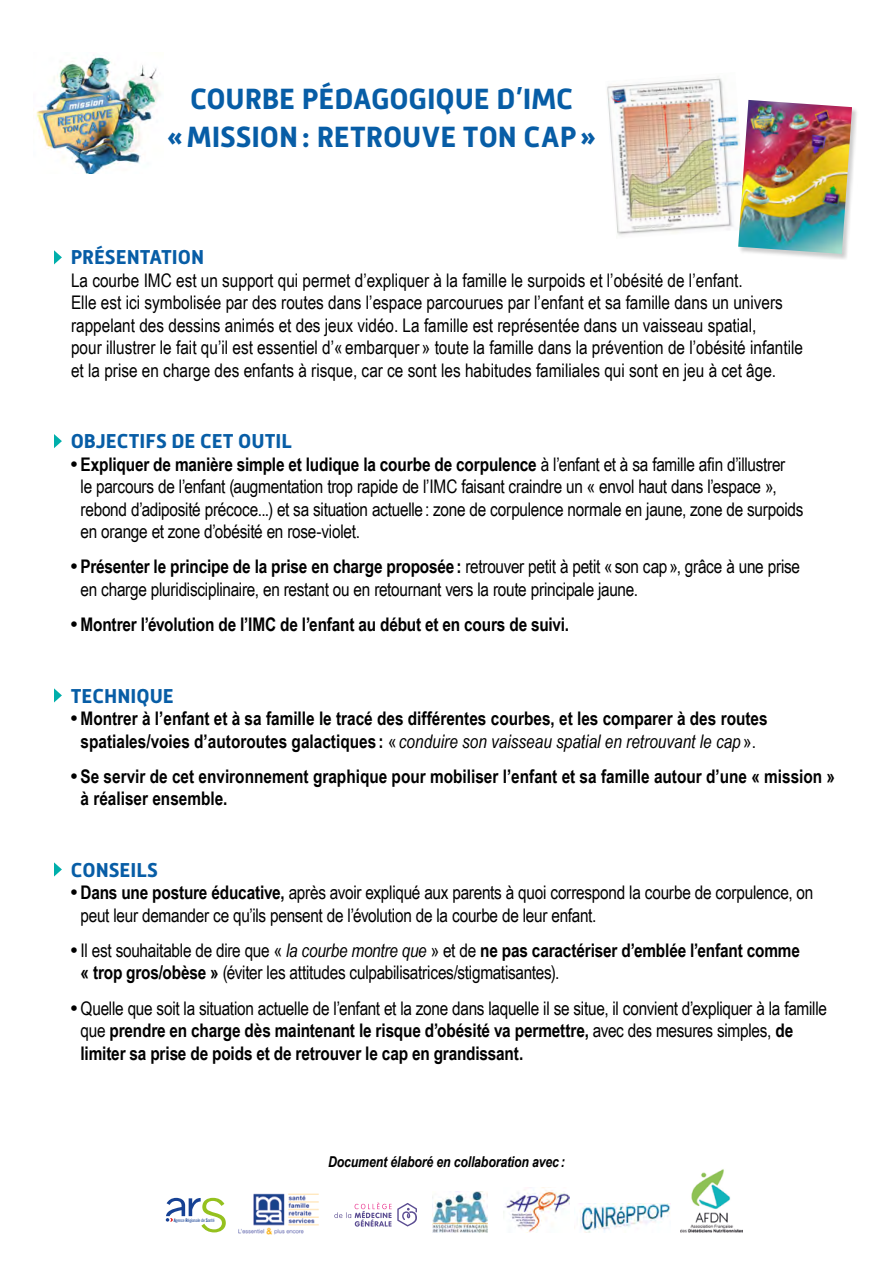
<style>
.page{position:relative;width:893px;height:1263px;background:#fff}
.page>*{position:absolute;margin:0;border:0;box-sizing:border-box;transform-origin:0 0}
.t1{font:700 30px/38.5px "Mic 32 New";letter-spacing:-.005em;color:#075da6;text-align:center}
.t2{font:700 20.7px "Mic 32 New";color:#075da6}
.t3{font:18.75px/22.5px "Arial Narrow";letter-spacing:-.01em;color:#000}
.t4{font:700 18.75px/22.5px "Arial Narrow";color:#000}
.t5{font:italic 700 15px "Arial Narrow";letter-spacing:-.01em;color:#000}
.t6{font:4.8px "Trade Gothic Cond Eighteen";letter-spacing:-.04em;color:#164194}
.s1{font-weight:700}
.s2{font-weight:400}
.s3{font-weight:400;font-style:italic}
.s4{font-style:italic}
.s5{font-family:"Trade Gothic Bold Cond Twenty"}
</style>
<div class="page">
<svg style="left:54px;top:250px;width:8px;height:14px"></svg>
<svg style="left:54px;top:434px;width:8px;height:14px"></svg>
<svg style="left:54px;top:688px;width:8px;height:14px"></svg>
<svg style="left:54px;top:862px;width:8px;height:14px"></svg>
<img style="left:33px;top:57px;width:127px;height:117px">
<img style="left:238px;top:1193px;width:81px;height:42px">
<svg style="left:166px;top:1198px;width:60px;height:34px"></svg>
<svg style="left:334px;top:1202px;width:83px;height:25px"></svg>
<img style="left:505px;top:1187px;width:64px;height:46px">
<img style="left:574px;top:1204px;width:96px;height:29px">
<img style="left:433px;top:1192px;width:55px;height:40px">
<img style="left:681px;top:1169px;width:61px;height:64px">
<img style="left:607px;top:76px;width:131px;height:160px">
<div style="left:738px;top:100px;width:121px;height:161px;background:#000;opacity:.2"></div>
<img style="left:738px;top:100px;width:114px;height:154px">
<h1 class="t1" style="left:167px;top:79px;width:432px">COURBE PÉDAGOGIQUE D’IMC «MISSION: RETROUVE TON CAP»</h1>
<p class="t2" style="left:71px;top:245px;width:135px">PRÉSENTATION</p>
<p class="t3" style="left:71px;top:268px;width:734px">La courbe IMC est un support qui permet d’expliquer à la famille le surpoids et l’obésité de l’enfant.<br>Elle est ici symbolisée par des routes dans l’espace parcourues par l’enfant et sa famille dans un univers rappelant des dessins animés et des jeux vidéo. La famille est représentée dans un vaisseau spatial,<br>pour illustrer le fait qu’il est essentiel d’« embarquer » toute la famille dans la prévention de l’obésité infantile et la prise en charge des enfants à risque, car ce sont les habitudes familiales qui sont en jeu à cet âge.</p>
<p class="t2" style="left:71px;top:429px;width:223px">OBJECTIFS DE CET OUTIL</p>
<p class="t3" style="left:81px;top:452px;width:724px"><span class="s1">Expliquer de manière simple et ludique la courbe de corpulence</span> à l’enfant et à sa famille afin d’illustrer<br>le parcours de l’enfant (augmentation trop rapide de l’IMC faisant craindre un « envol haut dans l’espace », rebond d’adiposité précoce...) et sa situation actuelle: zone de corpulence normale en jaune, zone de surpoids en orange et zone d’obésité en rose-violet.</p>
<p class="t3" style="left:81px;top:555px;width:721px"><span class="s1">Présenter le principe de la prise en charge proposée:</span> retrouver petit à petit «son cap», grâce à une prise en charge pluridisciplinaire, en restant ou en retournant vers la route principale jaune.</p>
<p class="t4" style="left:81px;top:612px;width:490px">Montrer l’évolution de l’IMC de l’enfant au début et en cours de suivi.</p>
<p class="t2" style="left:71px;top:683px;width:105px">TECHNIQUE</p>
<p class="t4" style="left:81px;top:706px;width:689px">Montrer à l’enfant et à sa famille le tracé des différentes courbes, et les comparer à des routes spatiales/voies d’autoroutes galactiques : <span class="s2">«</span> <span class="s3">conduire son vaisseau spatial en retrouvant le cap</span> <span class="s2">».</span></p>
<p class="t4" style="left:81px;top:764px;width:756px">Se servir de cet environnement graphique pour mobiliser l’enfant et sa famille autour d’une « mission » à réaliser ensemble.</p>
<p class="t2" style="left:71px;top:857px;width:89px">CONSEILS</p>
<p class="t3" style="left:81px;top:880px;width:734px"><span class="s1">Dans une posture éducative,</span> après avoir expliqué aux parents à quoi correspond la courbe de corpulence, on peut leur demander ce qu’ils pensent de l’évolution de la courbe de leur enfant.</p>
<p class="t3" style="left:81px;top:938px;width:721px">Il est souhaitable de dire que « <span class="s4">la courbe montre que</span> » et de <span class="s1">ne pas caractériser d’emblée l’enfant comme « trop gros/obèse »</span> (éviter les attitudes culpabilisatrices/stigmatisantes).</p>
<p class="t3" style="left:81px;top:996px;width:748px">Quelle que soit la situation actuelle de l’enfant et la zone dans laquelle il se situe, il convient d’expliquer à la famille que <span class="s1">prendre en charge dès maintenant le risque d’obésité va permettre,</span> avec des mesures simples, <span class="s1">de limiter sa prise de poids et de retrouver le cap en grandissant.</span></p>
<p class="t6" style="left:174px;top:1217px;width:42px"><span class="s5">A</span>gence <span class="s5">R</span>égionale de <span class="s5">S</span>anté</p>
<p class="t5" style="left:328px;top:1150px;width:238px">Document élaboré en collaboration avec:</p>
</div>
